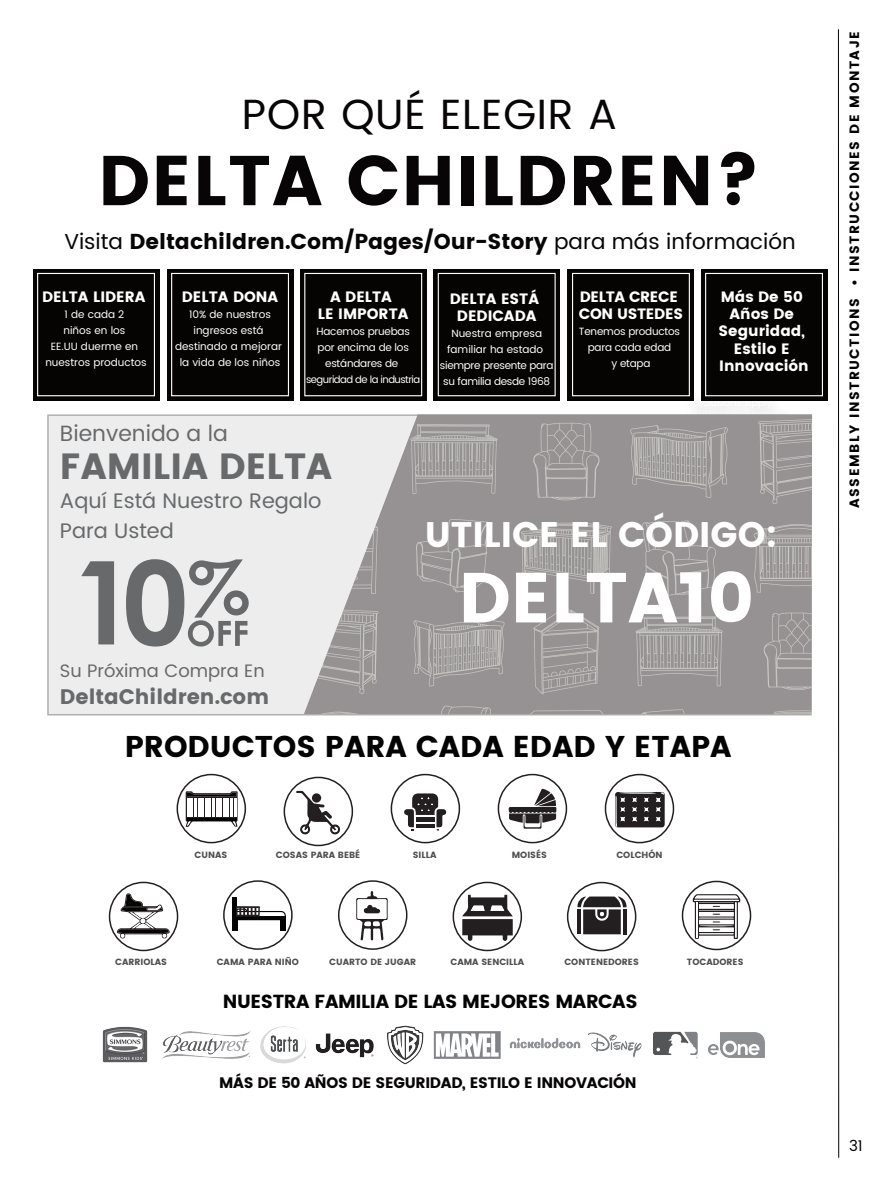
<style>
.page{position:relative;width:893px;height:1187px;background:#fff}
.page>*{position:absolute;margin:0;border:0;box-sizing:border-box;transform-origin:0 0}
.t1{font:70.5px "Poppins";color:#fff}
.t2{font:70.2px "Poppins";letter-spacing:.02em;color:#070505}
.t3{font:42.15px "Poppins";letter-spacing:.02em;color:#070505}
.t4{font:36.45px "Poppins";color:#67696b}
.t5{font:35.4px "Poppins";color:#fff}
.t6{font:30px "Poppins";color:#030303}
.t7{font:22.05px "Poppins";color:#67696b}
.t8{font:21.6px "Poppins";color:#070505}
.t9{font:21px/29.8px "Poppins";color:#67696b}
.t10{font:21px "Poppins";color:#67696b}
.t11{font:18.9px "Poppins";letter-spacing:-.02em;color:#030303}
.t12{font:18px "Poppins";color:#67696b}
.t13{font:15.15px "Poppins";letter-spacing:-.02em;color:#070505}
.t14{font:15px/17.2px "Poppins";color:#fff;text-align:center}
.t15{font:15px/17.2px "Poppins";letter-spacing:-.02em;color:#fff}
.t16{font:15px "Poppins";color:#030303}
.t17{font:13.5px "Poppins";letter-spacing:.11em;color:#030303}
.t18{font:10.5px/15.9px "Poppins";color:#fff;text-align:center}
.t19{font:10.5px/15.9px "Poppins";letter-spacing:-.02em;color:#fff;text-align:center}
.t20{font:10.5px/15.9px "Poppins";letter-spacing:-.03em;color:#fff;text-align:center}
.t21{font:10.2px "Poppins";letter-spacing:-.05em;color:#fff}
.t22{font:9px "Poppins";color:#4e4f51}
.s1{font-style:inherit}
</style>
<div class="page">
<img style="left:677px;top:400px;width:110px;height:14px">
<svg style="left:186px;top:791px;width:52px;height:35px"></svg>
<div style="left:177px;top:773px;width:69px;height:70px;border:2px solid #231f20;border-radius:50%"></div>
<div style="left:682px;top:880px;width:69px;height:70px;border:2px solid #231f20;border-radius:50%"></div>
<svg style="left:693px;top:894px;width:47px;height:45px"></svg>
<svg style="left:404px;top:793px;width:43px;height:38px"></svg>
<div style="left:391px;top:773px;width:69px;height:70px;border:2px solid #231f20;border-radius:50%"></div>
<svg style="left:508px;top:788px;width:48px;height:40px"></svg>
<div style="left:498px;top:773px;width:69px;height:70px;border:2px solid #231f20;border-radius:50%"></div>
<div style="left:284px;top:776px;width:69px;height:70px;border:2px solid #231f20;border-radius:50%"></div>
<svg style="left:296px;top:790px;width:44px;height:44px"></svg>
<svg style="left:117px;top:893px;width:53px;height:45px"></svg>
<div style="left:109px;top:881px;width:69px;height:70px;border:2px solid #231f20;border-radius:50%"></div>
<svg style="left:462px;top:894px;width:51px;height:46px"></svg>
<div style="left:453px;top:881px;width:69px;height:70px;border:2px solid #231f20;border-radius:50%"></div>
<svg style="left:577px;top:896px;width:49px;height:38px;background:#524f4f"></svg>
<div style="left:567px;top:881px;width:69px;height:70px;border:2px solid #231f20;border-radius:50%"></div>
<div style="left:605px;top:773px;width:69px;height:70px;border:2px solid #231f20;border-radius:50%"></div>
<svg style="left:615px;top:792px;width:50px;height:35px;background:#444141"></svg>
<div style="left:338px;top:880px;width:69px;height:69px;border:2px solid #231f20;border-radius:50%"></div>
<svg style="left:356px;top:891px;width:32px;height:49px"></svg>
<div style="left:223px;top:880px;width:70px;height:69px;border:2px solid #231f20;border-radius:50%"></div>
<svg style="left:233px;top:911px;width:52px;height:8px"></svg>
<div style="left:232px;top:910px;width:54px;height:10px;border:1px solid #060303;border-radius:4px"></div>
<svg style="left:232px;top:915px;width:54px;height:4px"></svg>
<div style="left:232px;top:919px;width:5px;height:11px;background:#030303"></div>
<div style="left:280px;top:919px;width:6px;height:11px;background:#030303"></div>
<div style="left:232px;top:897px;width:5px;height:18px;background:#030303"></div>
<svg style="left:236px;top:906px;width:24px;height:10px"></svg>
<div style="left:50px;top:417px;width:254px;height:295px;background:#ededed"></div>
<img style="left:304px;top:414px;width:508px;height:300px">
<svg style="left:81px;top:561px;width:33px;height:83px;background:#a4a5a6"></svg>
<svg style="left:126px;top:559px;width:123px;height:87px;background:#aeafb0"></svg>
<div style="left:167px;top:268px;width:126px;height:132px;background:#060303"></div>
<div style="left:171px;top:273px;width:118px;height:123px;border:1px solid #fff"></div>
<div style="left:300px;top:268px;width:126px;height:132px;background:#060303"></div>
<div style="left:304px;top:273px;width:118px;height:123px;border:1px solid #fff"></div>
<div style="left:33px;top:268px;width:126px;height:132px;background:#060303"></div>
<div style="left:37px;top:273px;width:118px;height:123px;border:1px solid #fff"></div>
<div style="left:568px;top:268px;width:126px;height:132px;background:#060303"></div>
<div style="left:572px;top:273px;width:118px;height:123px;border:1px solid #fff"></div>
<div style="left:433px;top:268px;width:127px;height:132px;background:#060303"></div>
<div style="left:438px;top:273px;width:118px;height:123px;border:1px solid #fff"></div>
<div style="left:701px;top:268px;width:126px;height:132px;background:#060303"></div>
<div style="left:705px;top:273px;width:118px;height:123px;border:1px solid #fff"></div>
<img style="left:102px;top:1026px;width:272px;height:38px">
<img style="left:388px;top:1025px;width:377px;height:40px">
<hr style="left:838px;top:30px;width:1px;height:1127px;background:#030303">
<h3 class="t3" style="left:242px;top:84px;width:377px">POR QUÉ ELEGIR A</h3>
<h2 class="t2" style="left:98px;top:140px;width:664px">DELTA CHILDREN?</h2>
<h3 class="t8" style="left:64px;top:228px;width:733px"><span class="s1">Visita</span> Deltachildren.Com/Pages/Our-Story <span class="s1">para más información</span></h3>
<h3 class="t14" style="left:182px;top:288px;width:98px">DELTA DONA</h3>
<p class="t18" style="left:175px;top:307px;width:108px">10% de nuestros ingresos está destinado a mejorar la vida de los niños</p>
<h3 class="t14" style="left:450px;top:290px;width:91px">DELTA ESTÁ<br>DEDICADA</h3>
<p class="t20" style="left:440px;top:325px;width:115px">Nuestra empresa familiar ha estado siempre presente para su familia desde 1968</p>
<h3 class="t14" style="left:719px;top:288px;width:92px">Más De 50<br>Años De<br>Seguridad,<br>Estilo E<br>Innovación</h3>
<h3 class="t15" style="left:579px;top:288px;width:106px">DELTA CRECE<br>CON USTEDES</h3>
<p class="t19" style="left:579px;top:324px;width:103px">Tenemos productos para cada edad<br>y etapa</p>
<h3 class="t14" style="left:318px;top:288px;width:92px">A DELTA<br>LE IMPORTA</h3>
<p class="t19" style="left:316px;top:324px;width:95px">Hacemos pruebas por encima de los estándares de</p>
<p class="t21" style="left:306px;top:372px;width:116px">seguridad de la industria</p>
<h3 class="t14" style="left:42px;top:288px;width:105px">DELTA LIDERA</h3>
<p class="t18" style="left:45px;top:307px;width:103px">1 de cada 2<br>niños en los<br>EE.UU duerme en nuestros productos</p>
<h3 class="t7" style="left:60px;top:417px;width:169px">Bienvenido a la</h3>
<h3 class="t4" style="left:60px;top:445px;width:274px">FAMILIA DELTA</h3>
<h3 class="t9" style="left:60px;top:487px;width:263px">Aquí Está Nuestro Regalo<br>Para Usted</h3>
<h3 class="t12" style="left:60px;top:657px;width:206px">Su Próxima Compra En</h3>
<h3 class="t10" style="left:60px;top:685px;width:211px">DeltaChildren.com</h3>
<h3 class="t5" style="left:425px;top:514px;width:354px">UTILICE EL CÓDIGO:</h3>
<h1 class="t1" style="left:459px;top:556px;width:297px">DELTA10</h1>
<h3 class="t6" style="left:125px;top:729px;width:608px">PRODUCTOS PARA CADA EDAD Y ETAPA</h3>
<p class="t22" style="left:195px;top:849px;width:34px">CUNAS</p>
<p class="t22" style="left:276px;top:849px;width:86px">COSAS PARA BEBÉ</p>
<p class="t22" style="left:413px;top:849px;width:25px">SILLA</p>
<p class="t22" style="left:512px;top:849px;width:37px">MOISÉS</p>
<p class="t22" style="left:616px;top:849px;width:48px">COLCHÓN</p>
<p class="t22" style="left:217px;top:956px;width:84px">CAMA PARA NIÑO</p>
<p class="t22" style="left:329px;top:956px;width:88px">CUARTO DE JUGAR</p>
<p class="t22" style="left:115px;top:956px;width:53px">CARRIOLAS</p>
<p class="t22" style="left:450px;top:956px;width:75px">CAMA SENCILLA</p>
<p class="t22" style="left:564px;top:956px;width:76px">CONTENEDORES</p>
<h3 class="t11" style="left:223px;top:990px;width:416px">NUESTRA FAMILIA DE LAS MEJORES MARCAS</h3>
<h3 class="t13" style="left:219px;top:1073px;width:419px">MÁS DE 50 AÑOS DE SEGURIDAD, ESTILO E INNOVACIÓN</h3>
<p class="t22" style="left:687px;top:956px;width:58px">TOCADORES</p>
<p class="t17" style="left:847px;top:508px;width:478px;rotate:-90deg">ASSEMBLY INSTRUCTIONS • INSTRUCCIONES DE MONTAJE</p>
<h3 class="t16" style="left:849px;top:1135px;width:15px">31</h3>
</div>
